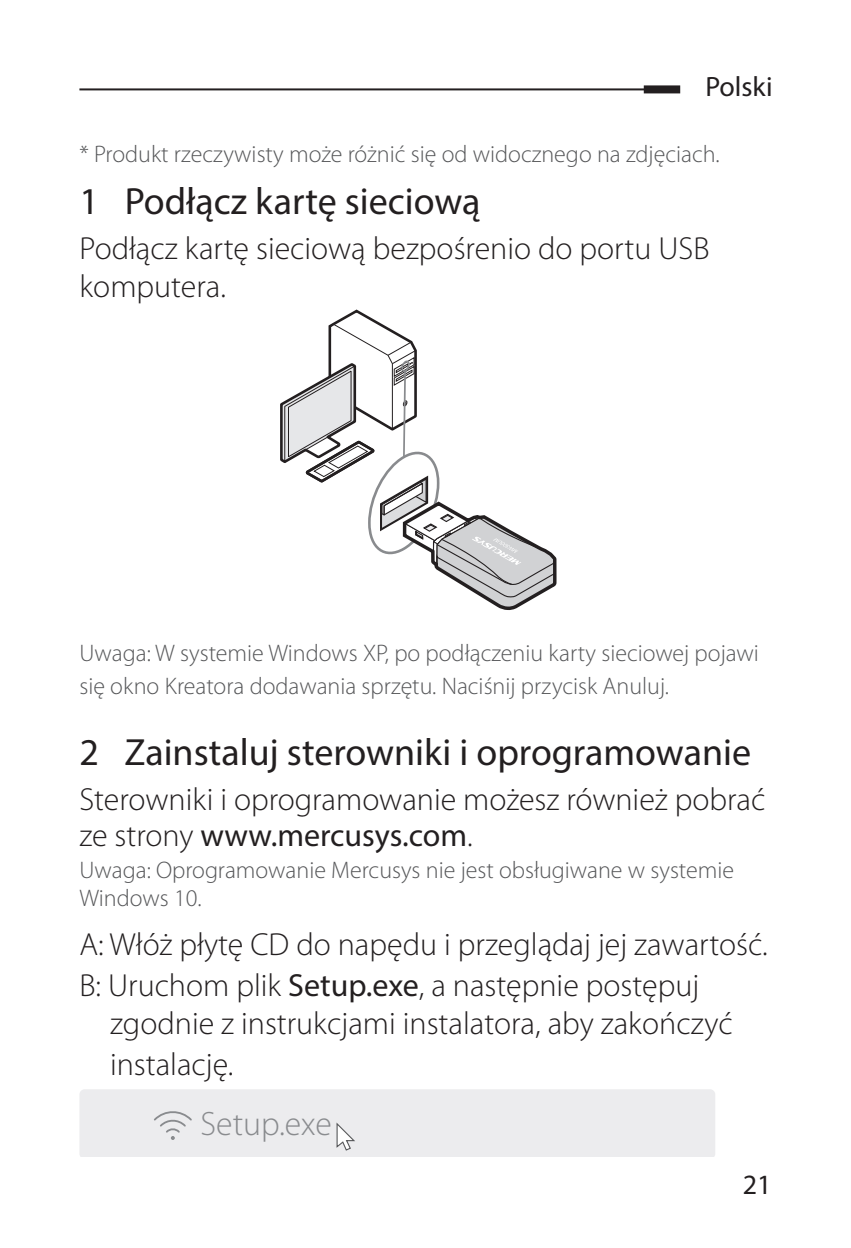
<style>
.page{position:relative;width:851px;height:1248px;background:#fff}
.page>*{position:absolute;margin:0;border:0;box-sizing:border-box;transform-origin:0 0}
.t1{font:38px "Myriad Pro";color:#231f20}
.t2{font:300 34px "Myriad Pro";color:#898b8e}
.t3{font:300 32px/38.4px "Myriad Pro";color:#231f20}
.t4{font:28px "Myriad Pro";color:#231f20}
.t5{font:300 24px/32.8px "Myriad Pro";color:#57585a}
.s1{font-weight:400}
</style>
<div class="page">
<hr style="left:79px;top:88px;width:579px;height:2px;background:#231f20">
<div style="left:643px;top:85px;width:37px;height:8px;background:#231f20"></div>
<svg style="left:280px;top:309px;width:277px;height:301px"></svg>
<div style="left:79px;top:1089px;width:636px;height:66px;background:#ececee"></div>
<p class="t4" style="left:705px;top:69px;width:69px">Polski</p>
<p class="t5" style="left:79px;top:138px;width:641px">* Produkt rzeczywisty może różnić się od widocznego na zdjęciach.</p>
<p class="t1" style="left:79px;top:178px;width:402px">1 Podłącz kartę sieciową</p>
<p class="t3" style="left:79px;top:230px;width:631px">Podłącz kartę sieciową bezpośrenio do portu USB komputera.</p>
<p class="t5" style="left:79px;top:636px;width:681px">Uwaga: W systemie Windows XP, po podłączeniu karty sieciowej pojawi się okno Kreatora dodawania sprzętu. Naciśnij przycisk Anuluj.</p>
<p class="t1" style="left:79px;top:729px;width:673px">2 Zainstaluj sterowniki i oprogramowanie</p>
<p class="t3" style="left:79px;top:782px;width:687px;line-height:36px">Sterowniki i oprogramowanie możesz również pobrać ze strony <span class="s1">www.mercusys.com</span>.</p>
<p class="t5" style="left:79px;top:856px;width:656px;line-height:28px">Uwaga: Oprogramowanie Mercusys nie jest obsługiwane w systemie<br>Windows 10.</p>
<p class="t3" style="left:79px;top:923px;width:689px;line-height:41.2px">A: Włóż płytę CD do napędu i przeglądaj jej zawartość.<br>B: Uruchom plik <span class="s1">Setup.exe</span>, a następnie postępuj</p>
<p class="t3" style="left:110px;top:1003px;width:624px;line-height:40.4px">zgodnie z instrukcjami instalatora, aby zakończyć instalację.</p>
<p class="t2" style="left:200px;top:1105px;width:133px">Setup.exe</p>
<p class="t4" style="left:742px;top:1166px;width:30px">21</p>
</div>
